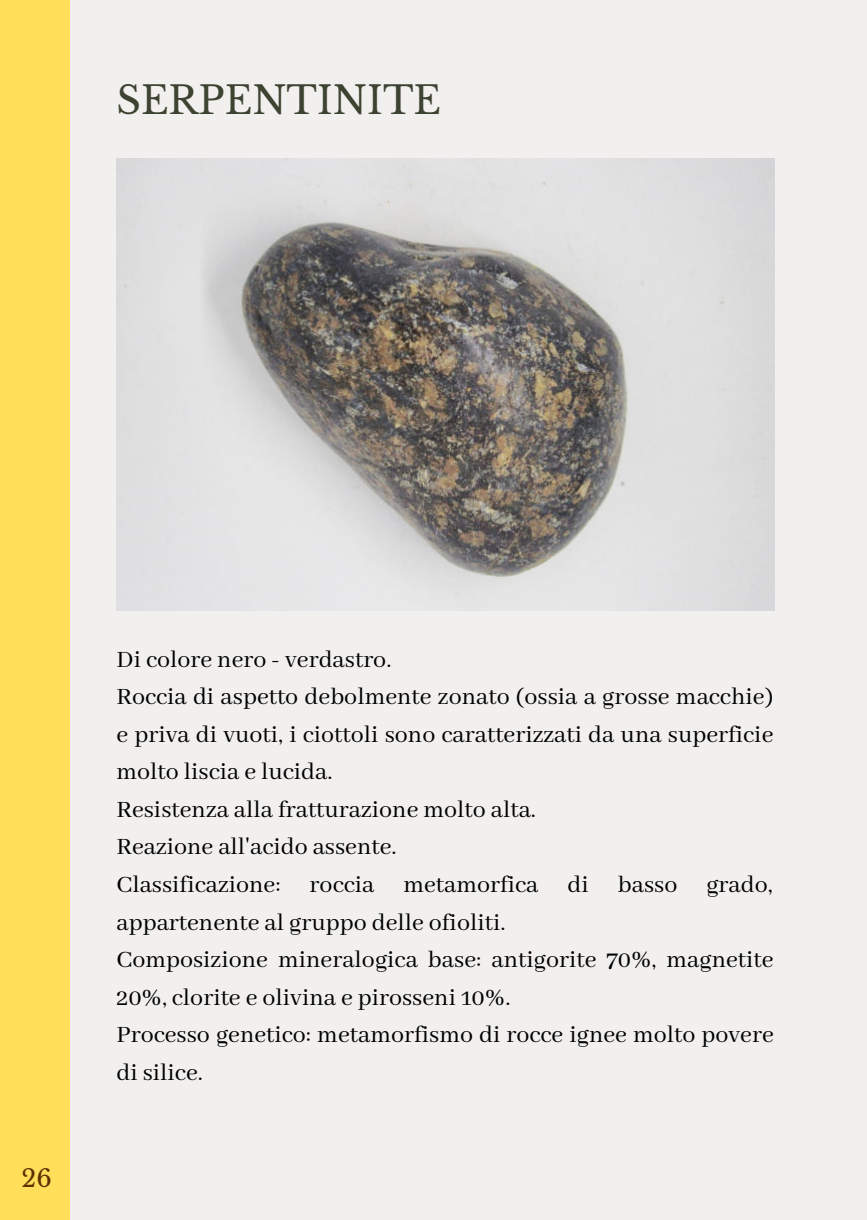
<style>
.page{position:relative;width:867px;height:1220px;background:#f2f0ef}
.page>*{position:absolute;margin:0;border:0;box-sizing:border-box;transform-origin:0 0}
.t1{font:38px "Libre Baskerville";color:#3c4330}
.t2{font:26px/37.6px "Abhaya Libre";color:#000}
.t3{font:24px "Libre Baskerville";color:#5b2f02}
</style>
<div class="page">
<div style="left:0;top:0;width:70px;height:1220px;background:#ffde59"></div>
<img style="left:116px;top:158px;width:658px;height:452px">
<h1 class="t1" style="left:116px;top:77px;width:326px">SERPENTINITE</h1>
<p class="t3" style="left:22px;top:1164px;width:32px">26</p>
<p class="t2" style="left:116px;top:641px;width:659px">Di colore nero - verdastro.<br>Roccia di aspetto debolmente zonato (ossia a grosse macchie) e priva di vuoti, i ciottoli sono caratterizzati da una superficie molto liscia e lucida.<br>Resistenza alla fratturazione molto alta.<br>Reazione all'acido assente.<br>Classificazione: roccia metamorfica di basso grado, appartenente al gruppo delle ofioliti.<br>Composizione mineralogica base: antigorite 70%, magnetite 20%, clorite e olivina e pirosseni 10%.<br>Processo genetico: metamorfismo di rocce ignee molto povere di silice.</p>
</div>
